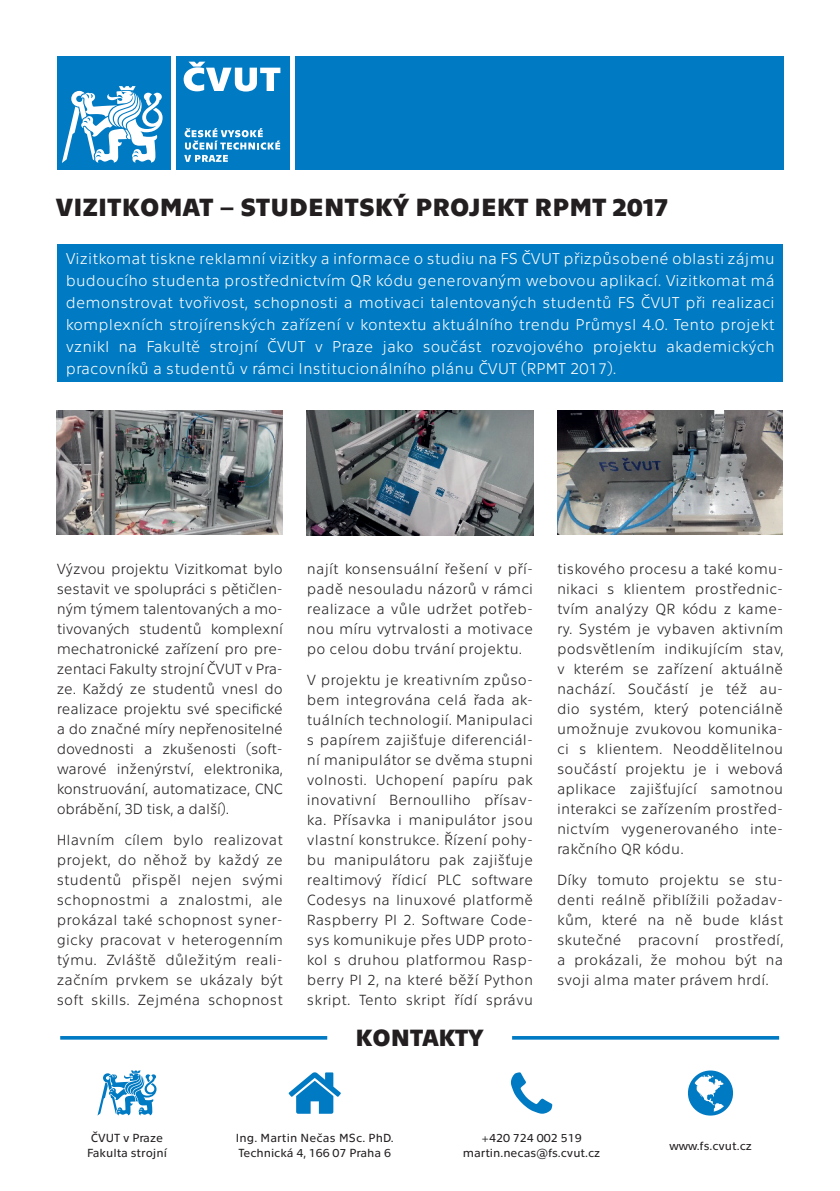
<style>
.page{position:relative;width:840px;height:1191px;background:#fff}
.page>*{position:absolute;margin:0;border:0;box-sizing:border-box;transform-origin:0 0}
.t1{font:700 25.4px "Technika";letter-spacing:.01em;color:#231f20}
.t2{font:700 24px "Technika";letter-spacing:-.02em;color:#231f20}
.t3{font:300 16px/22px "Technika";letter-spacing:.01em;color:#fff;text-align:justify}
.t4{font:300 15px/20px "Technika";letter-spacing:.01em;color:#231f20;text-align:justify}
.t5{font:12px/14.4px "Technika";color:#231f20;text-align:center}
</style>
<div class="page">
<svg style="left:97px;top:1070px;width:59px;height:45px"></svg>
<svg style="left:688px;top:1070px;width:44px;height:45px"></svg>
<svg style="left:288px;top:1072px;width:52px;height:41px"></svg>
<svg style="left:510px;top:1072px;width:42px;height:41px"></svg>
<hr style="left:60px;top:1036px;width:267px;height:3px;background:#007ac2">
<hr style="left:512px;top:1036px;width:266px;height:3px;background:#007ac2">
<div style="left:57px;top:244px;width:725px;height:138px;background:#007ac2"></div>
<img style="left:557px;top:410px;width:225px;height:125px">
<img style="left:57px;top:410px;width:226px;height:125px">
<img style="left:307px;top:410px;width:225px;height:125px">
<div style="left:295px;top:57px;width:487px;height:113px;background:#007ac2"></div>
<div style="left:176px;top:57px;width:113px;height:113px;background:#007ac2"></div>
<svg style="left:183px;top:62px;width:97px;height:30px"></svg>
<svg style="left:184px;top:128px;width:96px;height:34px"></svg>
<div style="left:57px;top:57px;width:113px;height:113px;background:#007ac2"></div>
<svg style="left:62px;top:86px;width:100px;height:77px"></svg>
<h1 class="t1" style="left:56px;top:198px;width:613px">VIZITKOMAT – STUDENTSKÝ PROJEKT RPMT 2017</h1>
<p class="t3" style="left:66px;top:248px;width:710px">Vizitkomat tiskne reklamní vizitky a informace o studiu na FS ČVUT přizpůsobené oblasti zájmu budoucího studenta prostřednictvím QR kódu generovaným webovou aplikací. Vizitkomat má demonstrovat tvořivost, schopnosti a motivaci talentovaných studentů FS ČVUT při realizaci komplexních strojírenských zařízení v kontextu aktuálního trendu Průmysl 4.0. Tento projekt vznikl na Fakultě strojní ČVUT v Praze jako součást rozvojového projektu akademických pracovníků a studentů v rámci Institucionálního plánu ČVUT (RPMT 2017).</p>
<p class="t4" style="left:57px;top:559px;width:227px">Výzvou projektu Vizitkomat bylo sestavit ve spolupráci s pětičlen&shy;ným týmem talentovaných a mo&shy;tivovaných studentů komplexní mechatronické zařízení pro pre&shy;zentaci Fakulty strojní ČVUT v Pra&shy;ze. Každý ze studentů vnesl do realizace projektu své specifické a do značné míry nepřenositelné dovednosti a zkušenosti (soft&shy;warové inženýrství, elektronika, konstruování, automatizace, CNC obrábění, 3D tisk, a další).</p>
<p class="t4" style="left:57px;top:831px;width:227px">Hlavním cílem bylo realizovat projekt, do něhož by každý ze studentů přispěl nejen svými schopnostmi a znalostmi, ale prokázal také schopnost syner&shy;gicky pracovat v heterogenním týmu. Zvláště důležitým reali&shy;začním prvkem se ukázaly být soft skills. Zejména schopnost</p>
<p class="t4" style="left:307px;top:559px;width:227px">najít konsensuální řešení v pří&shy;padě nesouladu názorů v rámci realizace a vůle udržet potřeb&shy;nou míru vytrvalosti a motivace po celou dobu trvání projektu.</p>
<p class="t4" style="left:307px;top:671px;width:227px">V projektu je kreativním způso&shy;bem integrována celá řada ak&shy;tuálních technologií. Manipulaci s papírem zajišťuje diferenciál&shy;ní manipulátor se dvěma stupni volnosti. Uchopení papíru pak inovativní Bernoulliho přísav&shy;ka. Přísavka i manipulátor jsou vlastní konstrukce. Řízení pohy&shy;bu manipulátoru pak zajišťuje realtimový řídicí PLC software Codesys na linuxové platformě Raspberry PI 2. Software Code&shy;sys komunikuje přes UDP proto&shy;kol s druhou platformou Rasp&shy;berry PI 2, na které běží Python skript. Tento skript řídí správu</p>
<h2 class="t2" style="left:355px;top:1029px;width:130px">KONTAKTY</h2>
<p class="t4" style="left:556px;top:559px;width:227px">tiskového procesu a také komu&shy;nikaci s klientem prostřednic&shy;tvím analýzy QR kódu z kame&shy;ry. Systém je vybaven aktivním podsvětlením indikujícím stav, v kterém se zařízení aktuálně nachází. Součástí je též au&shy;dio systém, který potenciálně umožnuje zvukovou komunika&shy;ci s klientem. Neoddělitelnou součástí projektu je i webová aplikace zajišťující samotnou interakci se zařízením prostřed&shy;nictvím vygenerovaného inte&shy;rakčního QR kódu.</p>
<p class="t4" style="left:556px;top:871px;width:227px">Díky tomuto projektu se stu&shy;denti reálně přiblížili požadav&shy;kům, které na ně bude klást skutečné pracovní prostředí, a prokázali, že mohou být na svoji alma mater právem hrdí.</p>
<p class="t5" style="left:87px;top:1131px;width:81px">ČVUT v Praze<br>Fakulta strojní</p>
<p class="t5" style="left:235px;top:1131px;width:159px;text-align:left">Ing. Martin Nečas MSc. PhD.<br>Technická 4, 166 07 Praha 6</p>
<p class="t5" style="left:462px;top:1131px;width:139px;line-height:15px">+420 724 002 519 martin.necas@fs.cvut.cz</p>
<p class="t5" style="left:668px;top:1139px;width:84px">www.fs.cvut.cz</p>
</div>
